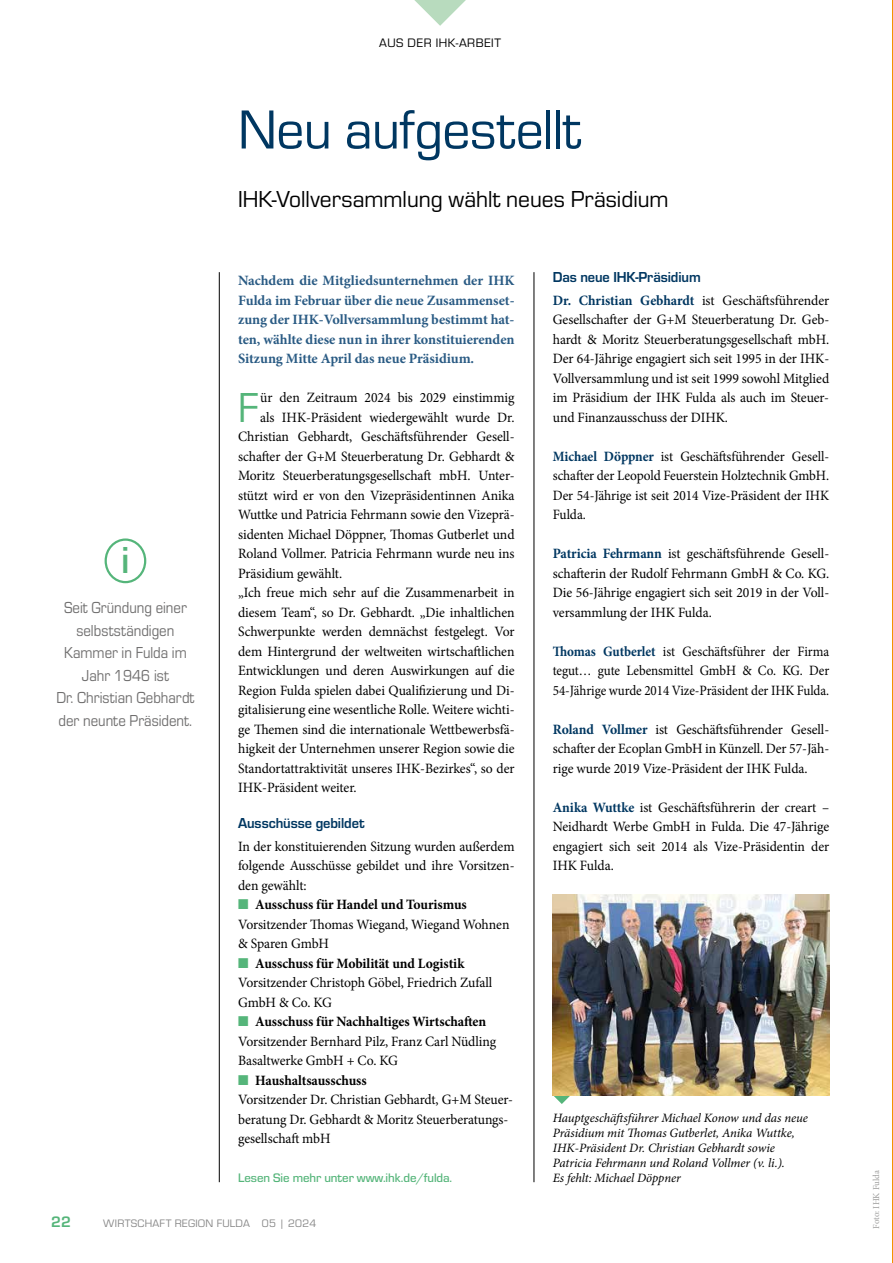
<style>
.page{position:relative;width:893px;height:1263px;background:#fff}
.page>*{position:absolute;margin:0;border:0;box-sizing:border-box;transform-origin:0 0}
.t1{font:57px "Eurostile";letter-spacing:-.01em;color:#003761}
.t2{font:43.5px "Eurostile";color:#55b57a;scale:.96 1}
.t3{font:700 39px "Eurostile";color:#55b57a;scale:.9 1}
.t4{font:24px "Eurostile";color:#000}
.t5{font:16.5px/22.5px "Eurostile";color:#706f6f;text-align:center;scale:.9 1}
.t6{font:700 15.75px "Eurostile";color:#55b57a}
.t7{font:700 15px "Eurostile";letter-spacing:-.005em;color:#003761;scale:.96 1}
.t8{font:14.25px/19.5px "Minion Pro";letter-spacing:-.005em;color:#000;text-align:justify;scale:.96 1}
.t9{font:700 14.25px/19.5px "Minion Pro";letter-spacing:-.005em;color:#2a5b84;text-align:justify}
.t10{font:14.25px/19.5px "Minion Pro";letter-spacing:-.005em;color:#000;text-align:justify;scale:.94 1}
.t11{font:14.25px/19.5px "Minion Pro";letter-spacing:-.005em;color:#000;text-align:justify;scale:.92 1}
.t12{font:500 12.9px "Eurostile";letter-spacing:-.005em;color:#55b57a}
.t13{font:italic 12.75px/15px "Minion Pro";letter-spacing:-.01em;color:#000}
.t14{font:12.75px "Eurostile";letter-spacing:.04em;color:#000}
.t15{font:11.25px "Eurostile";letter-spacing:.02em;color:#878787}
.t16{font:9px "Minion Pro";color:#9d9d9c}
.s1{color:#55b57a}
.s2{font-weight:700}
.s3{font-weight:700;color:#003761}
</style>
<div class="page">
<svg style="left:414px;top:0;width:52px;height:26px"></svg>
<svg style="left:553px;top:1095px;width:18px;height:9px"></svg>
<img style="left:553px;top:894px;width:276px;height:201px">
<div style="left:105px;top:538px;width:41px;height:45px;border:2px solid #55b57a;border-radius:50%"></div>
<hr style="left:219px;top:272px;width:1px;height:910px;background:#000">
<hr style="left:534px;top:272px;width:1px;height:910px;background:#000">
<hr style="left:892px;top:0;width:1px;height:1263px;background:#f39200">
<p class="t14" style="left:379px;top:34px;width:123px">AUS DER IHK-ARBEIT</p>
<h3 class="t3" style="left:122px;top:532px;width:10px">i</h3>
<p class="t5" style="left:56px;top:596px;width:155px">Seit Gründung einer selbstständigen<br>Kammer in Fulda im<br>Jahr 1946 ist<br>Dr. Christian Gebhardt der neunte Präsident.</p>
<h1 class="t1" style="left:238px;top:91px;width:344px">Neu aufgestellt</h1>
<h3 class="t4" style="left:238px;top:183px;width:432px">IHK-Vollversammlung wählt neues Präsidium</h3>
<p class="t9" style="left:238px;top:271px;width:278px">Nachdem die Mitgliedsunternehmen der IHK Fulda im Februar über die neue Zusammenset&shy;zung der IHK-Vollversammlung bestimmt hat&shy;ten, wählte diese nun in ihrer konstituierenden Sitzung Mitte April das neue Präsidium.</p>
<h2 class="t2" style="left:238px;top:378px;width:23px">F</h2>
<p class="t8" style="left:260px;top:388px;width:266px">ür den Zeitraum 2024 bis 2029 einstimmig</p>
<p class="t8" style="left:260px;top:407px;width:266px">als IHK-Präsident wiedergewählt wurde Dr.</p>
<p class="t8" style="left:238px;top:427px;width:289px">Christian Gebhardt, Geschäftsführender Gesell-</p>
<p class="t8" style="left:238px;top:446px;width:289px">schafter der G+M Steuerberatung Dr. Gebhardt &amp;</p>
<p class="t8" style="left:238px;top:466px;width:289px">Moritz Steuerberatungsgesellschaft mbH. Unter-</p>
<p class="t8" style="left:238px;top:485px;width:289px">stützt wird er von den Vizepräsidentinnen Anika</p>
<p class="t8" style="left:238px;top:505px;width:289px">Wuttke und Patricia Fehrmann sowie den Vizeprä-</p>
<p class="t8" style="left:238px;top:524px;width:289px">sidenten Michael Döppner, Thomas Gutberlet und</p>
<p class="t8" style="left:238px;top:544px;width:289px">Roland Vollmer. Patricia Fehrmann wurde neu ins</p>
<p class="t8" style="left:238px;top:563px;width:110px">Präsidium gewählt.</p>
<p class="t8" style="left:238px;top:583px;width:289px">„Ich freue mich sehr auf die Zusammenarbeit in</p>
<p class="t8" style="left:238px;top:602px;width:289px">diesem Team“, so Dr. Gebhardt. „Die inhaltlichen</p>
<p class="t8" style="left:238px;top:622px;width:289px">Schwerpunkte werden demnächst festgelegt. Vor</p>
<p class="t8" style="left:238px;top:641px;width:289px">dem Hintergrund der weltweiten wirtschaftlichen</p>
<p class="t8" style="left:238px;top:661px;width:289px">Entwicklungen und deren Auswirkungen auf die</p>
<p class="t8" style="left:238px;top:680px;width:289px">Region Fulda spielen dabei Qualifizierung und Di-</p>
<p class="t8" style="left:238px;top:700px;width:289px">gitalisierung eine wesentliche Rolle. Weitere wichti-</p>
<p class="t8" style="left:238px;top:719px;width:289px">ge Themen sind die internationale Wettbewerbsfä-</p>
<p class="t8" style="left:238px;top:739px;width:289px">higkeit der Unternehmen unserer Region sowie die</p>
<p class="t8" style="left:238px;top:758px;width:289px">Standortattraktivität unseres IHK-Bezirkes“, so der</p>
<p class="t8" style="left:238px;top:778px;width:125px">IHK-Präsident weiter.</p>
<p class="t7" style="left:238px;top:812px;width:133px">Ausschüsse gebildet</p>
<p class="t8" style="left:238px;top:836px;width:289px">In der konstituierenden Sitzung wurden außerdem folgende Ausschüsse gebildet und ihre Vorsitzen&shy;den gewählt:</p>
<p class="t8" style="left:238px;top:895px;width:284px;text-align:left"><span class="s1">■</span> <span class="s2">Ausschuss für Handel und Tourismus<br></span>Vorsitzender Thomas Wiegand, Wiegand Wohnen &amp; Sparen GmbH</p>
<p class="t8" style="left:238px;top:953px;width:266px;text-align:left"><span class="s1">■</span> <span class="s2">Ausschuss für Mobilität und Logistik<br></span>Vorsitzender Christoph Göbel, Friedrich Zufall<br>GmbH &amp; Co. KG</p>
<p class="t8" style="left:238px;top:1012px;width:270px;text-align:left"><span class="s1">■</span> <span class="s2">Ausschuss für Nachhaltiges Wirtschaften<br></span>Vorsitzender Bernhard Pilz, Franz Carl Nüdling<br>Basaltwerke GmbH + Co. KG</p>
<p class="t8" style="left:238px;top:1070px;width:288px;text-align:left"><span class="s1">■</span> <span class="s2">Haushaltsausschuss<br></span>Vorsitzender Dr. Christian Gebhardt, G+M Steuer&shy;beratung Dr. Gebhardt &amp; Moritz Steuerberatungs&shy;gesellschaft mbH</p>
<p class="t12" style="left:238px;top:1169px;width:216px">Lesen Sie mehr unter www.ihk.de/fulda.</p>
<p class="t7" style="left:553px;top:266px;width:156px">Das neue IHK-Präsidium</p>
<p class="t8" style="left:553px;top:290px;width:289px"><span class="s3">Dr. Christian Gebhardt</span> ist Geschäftsführender Gesellschafter der G+M Steuerberatung Dr. Geb&shy;hardt &amp; Moritz Steuerberatungsgesellschaft mbH.<br>Der 64-Jährige engagiert sich seit 1995 in der IHK-Vollversammlung und ist seit 1999 sowohl Mitglied im Präsidium der IHK Fulda als auch im Steuer&shy;und Finanzausschuss der DIHK.</p>
<p class="t10" style="left:553px;top:446px;width:296px"><span class="s3">Michael Döppner</span> ist Geschäftsführender Gesell&shy;schafter der Leopold Feuerstein Holztechnik GmbH.<br>Der 54-Jährige ist seit 2014 Vize-Präsident der IHK Fulda.</p>
<p class="t8" style="left:553px;top:544px;width:289px"><span class="s3">Patricia Fehrmann</span> ist geschäftsführende Gesell&shy;schafterin der Rudolf Fehrmann GmbH &amp; Co. KG.<br>Die 56-Jährige engagiert sich seit 2019 in der Voll&shy;versammlung der IHK Fulda.</p>
<p class="t11" style="left:553px;top:641px;width:302px"><span class="s3">Thomas Gutberlet</span> ist Geschäftsführer der Firma tegut… gute Lebensmittel GmbH &amp; Co. KG. Der 54-Jährige wurde 2014 Vize-Präsident der IHK Fulda.</p>
<p class="t8" style="left:553px;top:719px;width:289px"><span class="s3">Roland Vollmer</span> ist Geschäftsführender Gesell&shy;schafter der Ecoplan GmbH in Künzell. Der 57-Jäh&shy;rige wurde 2019 Vize-Präsident der IHK Fulda.</p>
<p class="t8" style="left:553px;top:797px;width:289px"><span class="s3">Anika Wuttke</span> ist Geschäftsführerin der creart – Neidhardt Werbe GmbH in Fulda. Die 47-Jährige engagiert sich seit 2014 als Vize-Präsidentin der IHK Fulda.</p>
<p class="t13" style="left:553px;top:1110px;width:257px">Hauptgeschäftsführer Michael Konow und das neue Präsidium mit Thomas Gutberlet, Anika Wuttke, IHK-Präsident Dr. Christian Gebhardt sowie Patricia Fehrmann und Roland Vollmer (v. li.).<br>Es fehlt: Michael Döppner</p>
<p class="t6" style="left:51px;top:1210px;width:21px">22</p>
<p class="t15" style="left:103px;top:1215px;width:215px">WIRTSCHAFT REGION FULDA 05 | 2024</p>
<p class="t16" style="left:870px;top:1229px;width:60px;rotate:-90deg">Foto: IHK Fulda</p>
</div>
